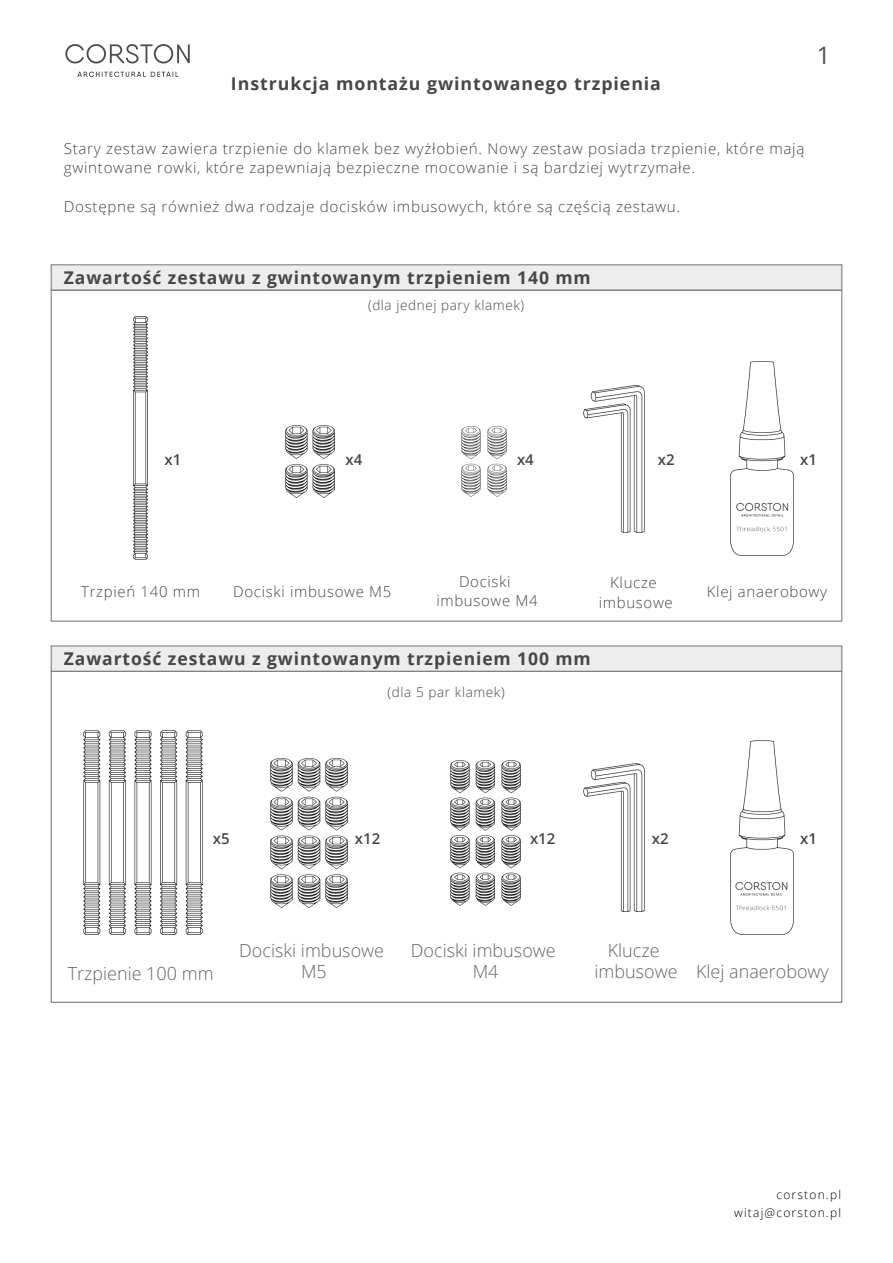
<style>
.page{position:relative;width:893px;height:1263px;background:#fff}
.page>*{position:absolute;margin:0;border:0;box-sizing:border-box;transform-origin:0 0}
.t1{font:24px "Open Sans";color:#4f4b4b}
.t2{font:300 18px/21.6px "Open Sans";color:#616567;text-align:center}
.t3{font:700 17.55px "Open Sans";letter-spacing:.05em;color:#484747}
.t4{font:700 17.55px "Open Sans";letter-spacing:.05em;color:#474747}
.t5{font:300 15px/19.5px "Open Sans";letter-spacing:.045em;color:#474747;text-align:center}
.t6{font:600 15px "Open Sans";color:#474747}
.t7{font:300 13.5px "Open Sans";letter-spacing:.045em;color:#474747}
.t8{font:300 12px/18px "Open Sans";letter-spacing:.1em;color:#000;text-align:right}
</style>
<div class="page">
<svg style="left:65px;top:44px;width:125px;height:33px"></svg>
<img style="left:731px;top:740px;width:63px;height:195px">
<img style="left:583px;top:764px;width:62px;height:147px">
<img style="left:451px;top:760px;width:70px;height:145px">
<img style="left:84px;top:731px;width:119px;height:204px">
<img style="left:271px;top:758px;width:76px;height:150px">
<img style="left:133px;top:316px;width:15px;height:243px">
<img style="left:285px;top:425px;width:49px;height:73px">
<img style="left:462px;top:427px;width:44px;height:70px">
<img style="left:731px;top:361px;width:63px;height:195px">
<img style="left:583px;top:385px;width:62px;height:147px">
<div style="left:51px;top:264px;width:791px;height:27px;background:#eeedee;border:1px solid #808186"></div>
<div style="left:51px;top:645px;width:791px;height:27px;background:#eeedee;border:1px solid #808186"></div>
<p class="t4" style="left:231px;top:71px;width:432px">Instrukcja montażu gwintowanego trzpienia</p>
<h1 class="t1" style="left:817px;top:39px;width:15px">1</h1>
<p class="t5" style="left:64px;top:138px;width:742px;text-align:left">Stary zestaw zawiera trzpienie do klamek bez wyżłobień. Nowy zestaw posiada trzpienie, które mają gwintowane rowki, które zapewniają bezpieczne mocowanie i są bardziej wytrzymałe.</p>
<p class="t5" style="left:64px;top:196px;width:618px">Dostępne są również dwa rodzaje docisków imbusowych, które są częścią zestawu.</p>
<p class="t3" style="left:64px;top:265px;width:529px">Zawartość zestawu z gwintowanym trzpieniem 140 mm</p>
<p class="t7" style="left:368px;top:295px;width:158px">(dla jednej pary klamek)</p>
<p class="t6" style="left:165px;top:449px;width:18px">x1</p>
<p class="t6" style="left:345px;top:449px;width:18px">x4</p>
<p class="t6" style="left:517px;top:449px;width:18px">x4</p>
<p class="t6" style="left:658px;top:449px;width:18px">x2</p>
<p class="t6" style="left:800px;top:449px;width:18px">x1</p>
<p class="t5" style="left:81px;top:581px;width:120px">Trzpień 140 mm</p>
<p class="t5" style="left:233px;top:581px;width:160px">Dociski imbusowe M5</p>
<p class="t5" style="left:436px;top:571px;width:103px">Dociski imbusowe M4</p>
<p class="t5" style="left:599px;top:572px;width:75px">Klucze imbusowe</p>
<p class="t3" style="left:64px;top:646px;width:529px">Zawartość zestawu z gwintowanym trzpieniem 100 mm</p>
<p class="t7" style="left:388px;top:683px;width:119px">(dla 5 par klamek)</p>
<p class="t5" style="left:707px;top:581px;width:122px">Klej anaerobowy</p>
<p class="t6" style="left:213px;top:828px;width:18px">x5</p>
<p class="t6" style="left:355px;top:828px;width:27px">x12</p>
<p class="t6" style="left:530px;top:828px;width:27px">x12</p>
<p class="t6" style="left:652px;top:828px;width:18px">x2</p>
<p class="t6" style="left:800px;top:828px;width:18px">x1</p>
<p class="t2" style="left:68px;top:963px;width:147px">Trzpienie 100 mm</p>
<p class="t2" style="left:239px;top:939px;width:146px">Dociski imbusowe<br>M5</p>
<p class="t2" style="left:411px;top:939px;width:146px">Dociski imbusowe<br>M4</p>
<p class="t2" style="left:594px;top:939px;width:85px">Klucze imbusowe</p>
<p class="t2" style="left:696px;top:960px;width:134px">Klej anaerobowy</p>
<p class="t8" style="left:734px;top:1185px;width:108px">corston.pl witaj@corston.pl</p>
</div>
